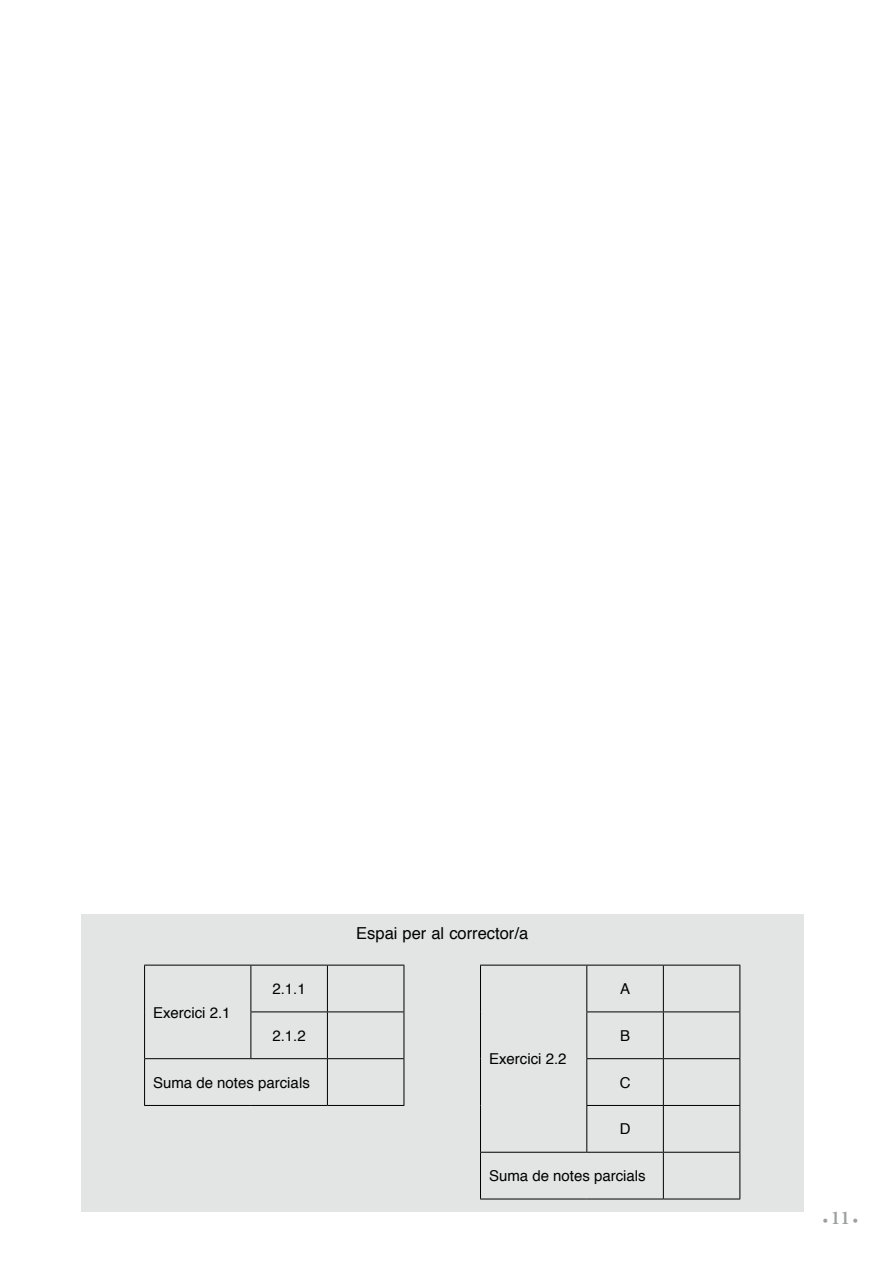
<style>
.page{position:relative;width:893px;height:1263px;background:#fff}
.page>*{position:absolute;margin:0;border:0;box-sizing:border-box;transform-origin:0 0}
.t1{font:16.5px "Helvetica";color:#000}
.t2{font:15px "Helvetica";color:#000}
.t3{font:600 15px "Minion Pro";color:#9c9e9f}
.s1{font-size:19.5px}
</style>
<div class="page">
<div style="left:81px;top:914px;width:723px;height:298px;background:#e3e4e4"></div>
<hr style="left:144px;top:965px;width:107px;height:1px;background:#000">
<hr style="left:144px;top:965px;width:1px;height:47px;background:#000">
<hr style="left:251px;top:965px;width:76px;height:1px;background:#000">
<hr style="left:250px;top:965px;width:1px;height:46px;background:#000">
<hr style="left:327px;top:965px;width:77px;height:1px;background:#000">
<hr style="left:327px;top:965px;width:1px;height:46px;background:#000">
<hr style="left:480px;top:965px;width:107px;height:1px;background:#000">
<hr style="left:587px;top:965px;width:76px;height:1px;background:#000">
<hr style="left:663px;top:965px;width:77px;height:1px;background:#000">
<hr style="left:663px;top:965px;width:1px;height:46px;background:#000">
<hr style="left:739px;top:965px;width:1px;height:46px;background:#000">
<hr style="left:144px;top:1012px;width:1px;height:46px;background:#000">
<hr style="left:250px;top:1011px;width:77px;height:1px;background:#000">
<hr style="left:250px;top:1012px;width:1px;height:46px;background:#000">
<hr style="left:327px;top:1011px;width:77px;height:1px;background:#000">
<hr style="left:327px;top:1012px;width:1px;height:46px;background:#000">
<hr style="left:586px;top:1011px;width:77px;height:1px;background:#000">
<hr style="left:663px;top:1011px;width:77px;height:1px;background:#000">
<hr style="left:663px;top:1012px;width:1px;height:46px;background:#000">
<hr style="left:739px;top:1012px;width:1px;height:46px;background:#000">
<hr style="left:144px;top:1058px;width:107px;height:1px;background:#000">
<hr style="left:144px;top:1059px;width:1px;height:46px;background:#000">
<hr style="left:251px;top:1058px;width:76px;height:1px;background:#000">
<hr style="left:327px;top:1058px;width:77px;height:1px;background:#000">
<hr style="left:327px;top:1059px;width:1px;height:46px;background:#000">
<hr style="left:586px;top:1058px;width:77px;height:1px;background:#000">
<hr style="left:663px;top:1058px;width:77px;height:1px;background:#000">
<hr style="left:663px;top:1059px;width:1px;height:46px;background:#000">
<hr style="left:739px;top:1059px;width:1px;height:46px;background:#000">
<hr style="left:144px;top:1105px;width:107px;height:1px;background:#000">
<hr style="left:251px;top:1105px;width:76px;height:1px;background:#000">
<hr style="left:327px;top:1105px;width:77px;height:1px;background:#000">
<hr style="left:586px;top:1105px;width:77px;height:1px;background:#000">
<hr style="left:663px;top:1105px;width:77px;height:1px;background:#000">
<hr style="left:663px;top:1106px;width:1px;height:46px;background:#000">
<hr style="left:739px;top:1106px;width:1px;height:46px;background:#000">
<hr style="left:480px;top:1152px;width:107px;height:1px;background:#000">
<hr style="left:587px;top:1152px;width:76px;height:1px;background:#000">
<hr style="left:663px;top:1152px;width:77px;height:1px;background:#000">
<hr style="left:663px;top:1152px;width:1px;height:46px;background:#000">
<hr style="left:739px;top:1152px;width:1px;height:46px;background:#000">
<hr style="left:480px;top:1198px;width:107px;height:1px;background:#000">
<hr style="left:587px;top:1198px;width:76px;height:1px;background:#000">
<hr style="left:663px;top:1198px;width:77px;height:1px;background:#000">
<hr style="left:404px;top:965px;width:1px;height:46px;background:#000">
<hr style="left:404px;top:1012px;width:1px;height:46px;background:#000">
<hr style="left:404px;top:1059px;width:1px;height:46px;background:#000">
<hr style="left:480px;top:965px;width:1px;height:47px;background:#000">
<hr style="left:586px;top:965px;width:1px;height:46px;background:#000">
<hr style="left:480px;top:1012px;width:1px;height:47px;background:#000">
<hr style="left:586px;top:1012px;width:1px;height:46px;background:#000">
<hr style="left:480px;top:1059px;width:1px;height:46px;background:#000">
<hr style="left:586px;top:1059px;width:1px;height:46px;background:#000">
<hr style="left:480px;top:1105px;width:1px;height:47px;background:#000">
<hr style="left:586px;top:1106px;width:1px;height:46px;background:#000">
<hr style="left:480px;top:1152px;width:1px;height:46px;background:#000">
<p class="t2" style="left:153px;top:1001px;width:79px">Exercici 2.1</p>
<p class="t2" style="left:272px;top:977px;width:35px">2.1.1</p>
<p class="t1" style="left:356px;top:921px;width:173px">Espai per al corrector/a</p>
<p class="t2" style="left:620px;top:977px;width:12px">A</p>
<p class="t2" style="left:272px;top:1024px;width:35px">2.1.2</p>
<p class="t2" style="left:620px;top:1024px;width:12px">B</p>
<p class="t2" style="left:153px;top:1071px;width:158px">Suma de notes parcials</p>
<p class="t2" style="left:620px;top:1071px;width:12px">C</p>
<p class="t2" style="left:620px;top:1118px;width:12px">D</p>
<p class="t2" style="left:489px;top:1164px;width:158px">Suma de notes parcials</p>
<p class="t2" style="left:489px;top:1047px;width:79px">Exercici 2.2</p>
<p class="t3" style="left:822px;top:1209px;width:38px">• <span class="s1">11</span> •</p>
</div>
